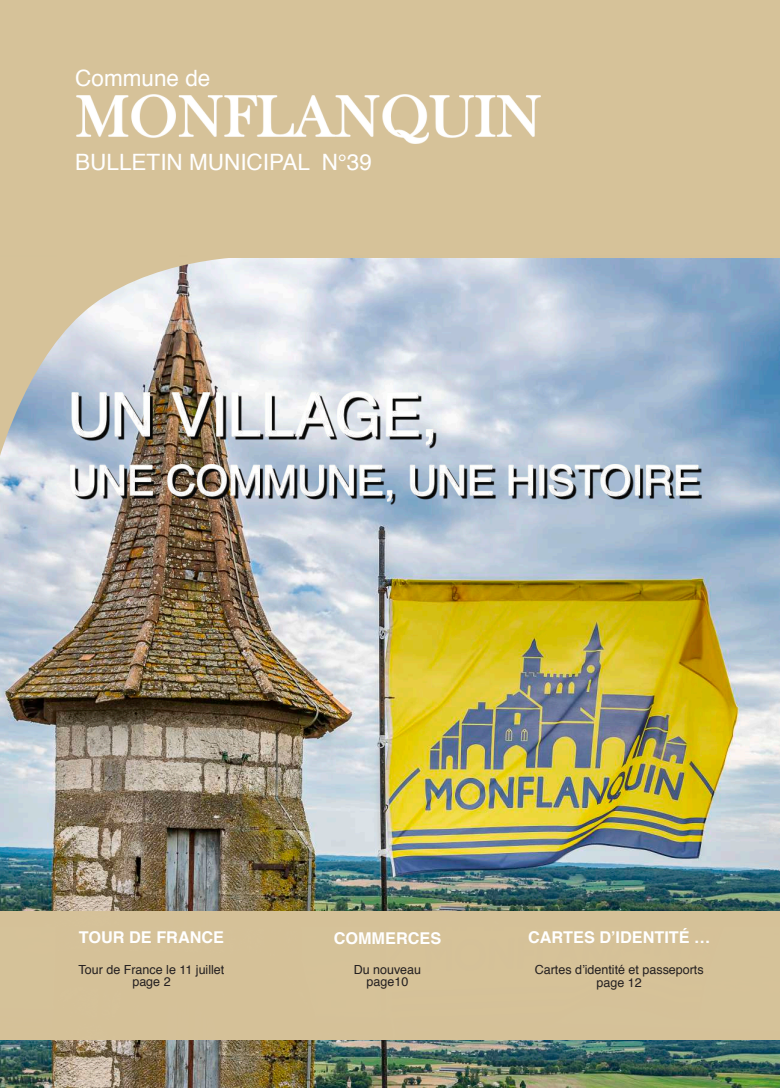
<style>
.page{position:relative;width:780px;height:1088px;background:#fff}
.page>*{position:absolute;margin:0;border:0;box-sizing:border-box;transform-origin:0 0}
.t1{font:22.5px "Helvetica";color:#fff}
.t2{font:700 16.25px "Helvetica";color:#fff}
.t3{font:12.5px/12.5px "Helvetica";color:#231f20;text-align:center}
</style>
<div class="page">
<img style="left:0;top:1039px;width:780px;height:48px">
<img style="left:0;top:257px;width:780px;height:654px">
<div style="left:0;top:0;width:780px;height:257px;background:#d6c299"></div>
<svg style="left:0;top:257px;width:267px;height:199px;background:#cec9c0"></svg>
<div style="left:0;top:911px;width:780px;height:128px;background:#d6c299"></div>
<img style="left:71px;top:391px;width:631px;height:114px">
<img style="left:77px;top:94px;width:463px;height:50px">
<h1 class="t1" style="left:75px;top:69px;width:137px">Commune de</h1>
<h1 class="t1" style="left:75px;top:153px;width:298px">BULLETIN MUNICIPAL N°39</h1>
<h2 class="t2" style="left:79px;top:931px;width:147px">TOUR DE FRANCE</h2>
<h2 class="t2" style="left:334px;top:932px;width:109px">COMMERCES</h2>
<h2 class="t2" style="left:528px;top:931px;width:184px">CARTES D’IDENTITÉ …</h2>
<p class="t3" style="left:79px;top:963px;width:147px">Tour de France le 11 juillet page 2</p>
<p class="t3" style="left:354px;top:963px;width:69px">Du nouveau page10</p>
<p class="t3" style="left:534px;top:963px;width:170px;line-height:13.5px">Cartes d’identité et passeports page 12</p>
</div>
